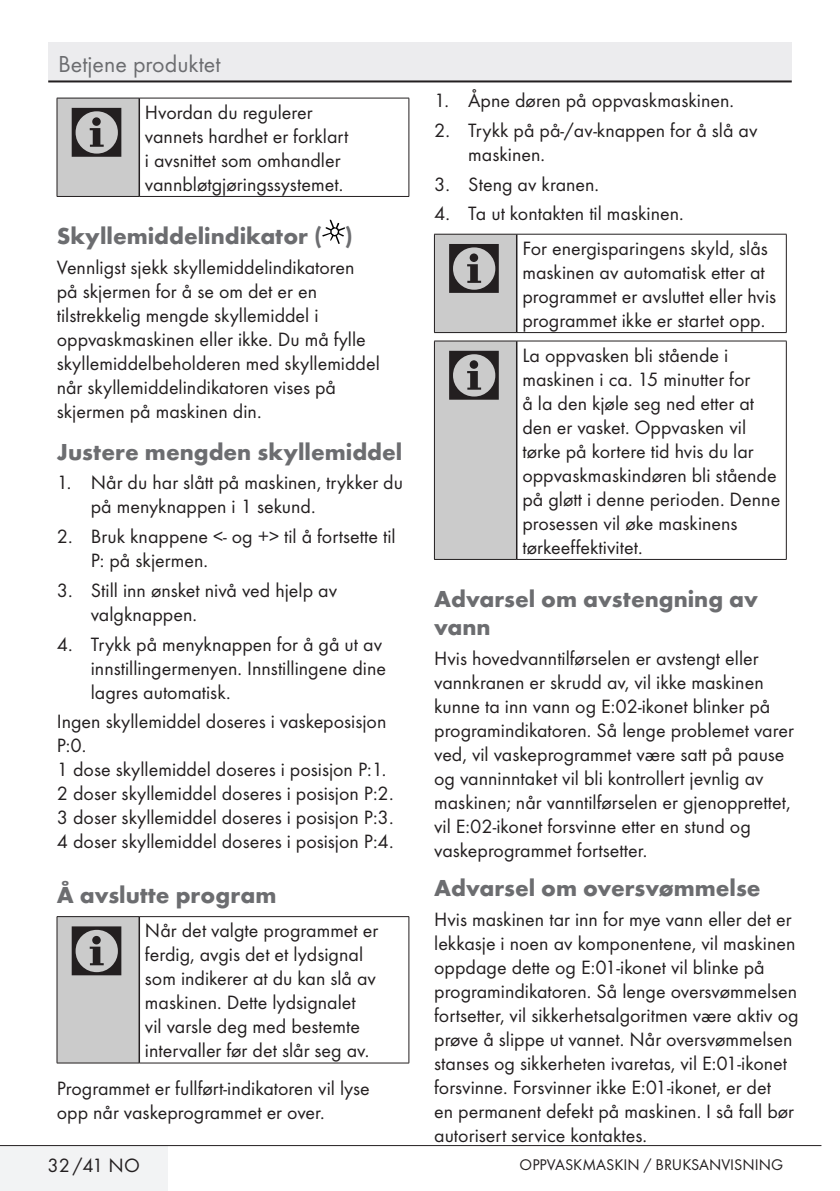
<style>
.page{position:relative;width:840px;height:1191px;background:#fff}
.page>*{position:absolute;margin:0;border:0;box-sizing:border-box;transform-origin:0 0}
.uyari_semboller{font:72px "ZIWARNUN";color:#231f20}
.Baslik{font:700 24px/28px "Futura TOT";color:#6c6d70}
.t1{font:24px "Futura TOT Boo";color:#6c6d70}
.Yazi_alanlari{font:20px/24px "Futura TOT Boo";color:#231f20}
.Girintili_Yazi{font:20px/24px "Futura TOT Boo";color:#231f20}
.t2{font:16px "Futura TOT Boo";color:#231f20}
</style>
<div class="page">
<div style="left:0;top:1145px;width:168px;height:46px;background:#f2f3f4"></div>
<hr style="left:0;top:1145px;width:821px;height:1px;background:#231f20">
<div style="left:48px;top:42px;width:743px;height:40px;background:#ececee"></div>
<hr style="left:48px;top:80px;width:743px;height:2px;background:#231f20">
<div style="left:57px;top:98px;width:82px;height:98px;background:#cbcbcb"></div>
<hr style="left:57px;top:98px;width:1px;height:98px;background:#231f20">
<hr style="left:57px;top:98px;width:82px;height:1px;background:#231f20">
<hr style="left:57px;top:196px;width:82px;height:1px;background:#231f20">
<hr style="left:138px;top:98px;width:2px;height:98px;background:#231f20">
<hr style="left:408px;top:98px;width:1px;height:98px;background:#231f20">
<hr style="left:139px;top:98px;width:270px;height:1px;background:#231f20">
<hr style="left:139px;top:196px;width:270px;height:1px;background:#231f20">
<svg style="left:322px;top:220px;width:22px;height:24px"></svg>
<div style="left:57px;top:916px;width:82px;height:147px;background:#cbcbcb"></div>
<hr style="left:57px;top:917px;width:1px;height:145px;background:#231f20">
<hr style="left:57px;top:916px;width:82px;height:1px;background:#231f20">
<hr style="left:57px;top:1062px;width:82px;height:1px;background:#231f20">
<hr style="left:138px;top:917px;width:2px;height:145px;background:#231f20">
<hr style="left:408px;top:917px;width:1px;height:145px;background:#231f20">
<hr style="left:139px;top:916px;width:270px;height:1px;background:#231f20">
<hr style="left:139px;top:1062px;width:270px;height:1px;background:#231f20">
<div style="left:434px;top:234px;width:82px;height:98px;background:#cbcbcb"></div>
<hr style="left:434px;top:234px;width:1px;height:98px;background:#231f20">
<hr style="left:434px;top:234px;width:82px;height:1px;background:#231f20">
<hr style="left:434px;top:332px;width:82px;height:1px;background:#231f20">
<hr style="left:515px;top:234px;width:2px;height:98px;background:#231f20">
<hr style="left:785px;top:234px;width:1px;height:98px;background:#231f20">
<hr style="left:516px;top:234px;width:270px;height:1px;background:#231f20">
<hr style="left:516px;top:332px;width:270px;height:1px;background:#231f20">
<div style="left:434px;top:341px;width:82px;height:218px;background:#cbcbcb"></div>
<hr style="left:434px;top:341px;width:1px;height:218px;background:#231f20">
<hr style="left:434px;top:341px;width:82px;height:1px;background:#231f20">
<hr style="left:434px;top:559px;width:82px;height:1px;background:#231f20">
<hr style="left:515px;top:341px;width:2px;height:218px;background:#231f20">
<hr style="left:785px;top:341px;width:1px;height:218px;background:#231f20">
<hr style="left:516px;top:341px;width:270px;height:1px;background:#231f20">
<hr style="left:516px;top:559px;width:270px;height:1px;background:#231f20">
<p class="t1" style="left:58px;top:49px;width:164px">Betjene produktet</p>
<p class="uyari_semboller" style="left:67px;top:94px;width:63px">C</p>
<p class="Yazi_alanlari" style="left:145px;top:100px;width:205px">Hvordan du regulerer vannets hardhet er forklart i avsnittet som omhandler vannbløtgjøringssystemet.</p>
<p class="Baslik" style="left:57px;top:221px;width:297px">Skyllemiddelindikator ( )</p>
<p class="Yazi_alanlari" style="left:57px;top:255px;width:324px">Vennligst sjekk skyllemiddelindikatoren på skjermen for å se om det er en tilstrekkelig mengde skyllemiddel i oppvaskmaskinen eller ikke. Du må fylle skyllemiddelbeholderen med skyllemiddel når skyllemiddelindikatoren vises på skjermen på maskinen din.</p>
<p class="Baslik" style="left:57px;top:437px;width:347px">Justere mengden skyllemiddel</p>
<p class="Girintili_Yazi" style="left:91px;top:470px;width:313px;text-indent:-34px">1. Når du har slått på maskinen, trykker du på menyknappen i 1 sekund.</p>
<p class="Girintili_Yazi" style="left:91px;top:524px;width:306px;text-indent:-34px">2. Bruk knappene &lt;- og +&gt; til å fortsette til<br>P: på skjermen.</p>
<p class="Girintili_Yazi" style="left:91px;top:578px;width:248px;text-indent:-34px">3. Still inn ønsket nivå ved hjelp av valgknappen.</p>
<p class="Girintili_Yazi" style="left:91px;top:631px;width:297px;text-indent:-34px">4. Trykk på menyknappen for å gå ut av innstillingermenyen. Innstillingene dine lagres automatisk.</p>
<p class="Yazi_alanlari" style="left:57px;top:709px;width:331px">Ingen skyllemiddel doseres i vaskeposisjon<br>P:0.</p>
<p class="Yazi_alanlari" style="left:57px;top:757px;width:331px">1 dose skyllemiddel doseres i posisjon P:1.</p>
<p class="Yazi_alanlari" style="left:57px;top:781px;width:338px">2 doser skyllemiddel doseres i posisjon P:2.</p>
<p class="Yazi_alanlari" style="left:57px;top:805px;width:338px">3 doser skyllemiddel doseres i posisjon P:3.</p>
<p class="Yazi_alanlari" style="left:57px;top:829px;width:338px">4 doser skyllemiddel doseres i posisjon P:4.</p>
<p class="Baslik" style="left:57px;top:880px;width:221px">Å avslutte program</p>
<p class="uyari_semboller" style="left:67px;top:913px;width:63px">C</p>
<p class="Yazi_alanlari" style="left:145px;top:918px;width:235px">Når det valgte programmet er ferdig, avgis det et lydsignal som indikerer at du kan slå av maskinen. Dette lydsignalet<br>vil varsle deg med bestemte intervaller før det slår seg av.</p>
<p class="Yazi_alanlari" style="left:57px;top:1076px;width:314px">Programmet er fullført-indikatoren vil lyse opp når vaskeprogrammet er over.</p>
<p class="Girintili_Yazi" style="left:434px;top:88px;width:301px">1. Åpne døren på oppvaskmaskinen.</p>
<p class="Girintili_Yazi" style="left:468px;top:118px;width:290px;text-indent:-34px">2. Trykk på på-/av-knappen for å slå av maskinen.</p>
<p class="Girintili_Yazi" style="left:434px;top:172px;width:166px">3. Steng av kranen.</p>
<p class="Girintili_Yazi" style="left:434px;top:201px;width:251px">4. Ta ut kontakten til maskinen.</p>
<p class="uyari_semboller" style="left:444px;top:230px;width:63px">C</p>
<p class="Yazi_alanlari" style="left:522px;top:236px;width:255px">For energisparingens skyld, slås maskinen av automatisk etter at programmet er avsluttet eller hvis programmet ikke er startet opp.</p>
<p class="uyari_semboller" style="left:444px;top:337px;width:63px">C</p>
<p class="Yazi_alanlari" style="left:522px;top:343px;width:259px">La oppvasken bli stående i maskinen i ca. 15 minutter for<br>å la den kjøle seg ned etter at den er vasket. Oppvasken vil tørke på kortere tid hvis du lar oppvaskmaskindøren bli stående på gløtt i denne perioden. Denne prosessen vil øke maskinens tørkeeffektivitet.</p>
<p class="Baslik" style="left:434px;top:584px;width:325px">Advarsel om avstengning av vann</p>
<p class="Yazi_alanlari" style="left:434px;top:646px;width:361px">Hvis hovedvanntilførselen er avstengt eller vannkranen er skrudd av, vil ikke maskinen kunne ta inn vann og E:02-ikonet blinker på programindikatoren. Så lenge problemet varer ved, vil vaskeprogrammet være satt på pause og vanninntaket vil bli kontrollert jevnlig av maskinen; når vanntilførselen er gjenopprettet, vil E:02-ikonet forsvinne etter en stund og vaskeprogrammet fortsetter.</p>
<p class="Baslik" style="left:434px;top:873px;width:328px">Advarsel om oversvømmelse</p>
<p class="Yazi_alanlari" style="left:434px;top:907px;width:366px">Hvis maskinen tar inn for mye vann eller det er lekkasje i noen av komponentene, vil maskinen oppdage dette og E:01-ikonet vil blinke på programindikatoren. Så lenge oversvømmelsen fortsetter, vil sikkerhetsalgoritmen være aktiv og prøve å slippe ut vannet. Når oversvømmelsen stanses og sikkerheten ivaretas, vil E:01-ikonet forsvinne. Forsvinner ikke E:01-ikonet, er det<br>en permanent defekt på maskinen. I så fall bør autorisert service kontaktes.</p>
<p class="Yazi_alanlari" style="left:47px;top:1153px;width:94px">32/41 NO</p>
<p class="t2" style="left:519px;top:1155px;width:265px">OPPVASKMASKIN / BRUKSANVISNING</p>
</div>
